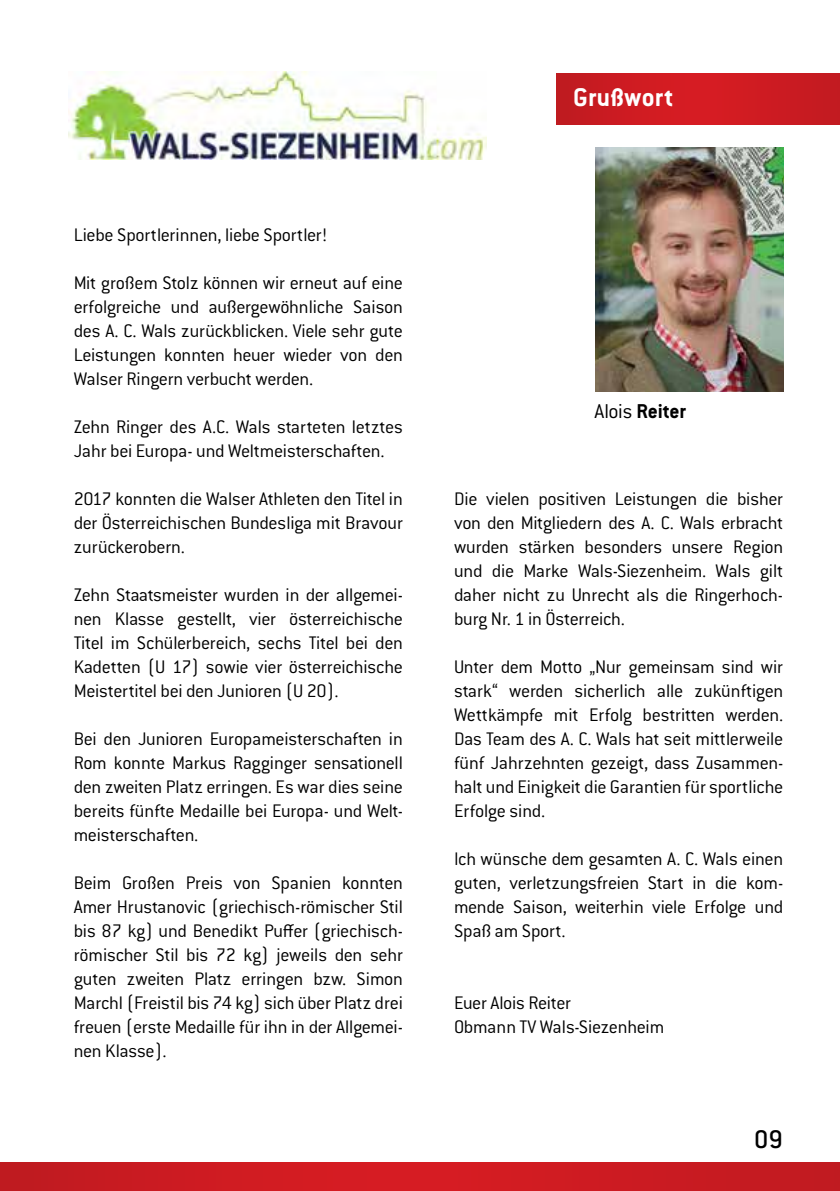
<style>
.page{position:relative;width:840px;height:1191px;background:#fff}
.page>*{position:absolute;margin:0;border:0;box-sizing:border-box;transform-origin:0 0}
.t1{font:700 28px "Conduit ITC Pro";letter-spacing:.01em;color:#fff}
.t2{font:500 28px "Conduit ITC Pro";color:#000}
.t3{font:700 22px "Conduit ITC Pro";letter-spacing:-.01em;color:#000}
.t4{font:300 20px/24px "Conduit ITC Pro";letter-spacing:-.015em;color:#000;text-align:justify}
.s1{font-weight:300}
</style>
<div class="page">
<div style="left:0;top:1162px;width:839px;height:29px;background:linear-gradient(to right,#cd1c22,#cc1b22)"></div>
<div style="left:556px;top:74px;width:283px;height:51px;background:linear-gradient(to right,#cc1b22,#ce1b22)"></div>
<img style="left:595px;top:147px;width:187px;height:244px">
<img style="left:68px;top:72px;width:418px;height:88px">
<p class="t4" style="left:74px;top:223px;width:255px">Liebe Sportlerinnen, liebe Sportler!</p>
<p class="t4" style="left:74px;top:271px;width:330px">Mit großem Stolz können wir erneut auf eine erfolgreiche und außergewöhnliche Saison des A. C. Wals zurückblicken. Viele sehr gute Leistungen konnten heuer wieder von den Walser Ringern verbucht werden.</p>
<p class="t4" style="left:74px;top:415px;width:330px">Zehn Ringer des A.C. Wals starteten letztes<br>Jahr bei Europa- und Weltmeisterschaften.</p>
<p class="t4" style="left:74px;top:487px;width:330px">2017 konnten die Walser Athleten den Titel in der Österreichischen Bundesliga mit Bravour zurückerobern.</p>
<p class="t4" style="left:74px;top:583px;width:330px">Zehn Staatsmeister wurden in der allgemei&shy;nen Klasse gestellt, vier österreichische Titel im Schülerbereich, sechs Titel bei den Kadetten (U 17) sowie vier österreichische Meistertitel bei den Junioren (U 20).</p>
<p class="t4" style="left:74px;top:727px;width:330px">Bei den Junioren Europameisterschaften in Rom konnte Markus Ragginger sensationell den zweiten Platz erringen. Es war dies seine bereits fünfte Medaille bei Europa- und Welt&shy;meisterschaften.</p>
<p class="t4" style="left:74px;top:871px;width:330px">Beim Großen Preis von Spanien konnten Amer Hrustanovic (griechisch-römischer Stil bis 87 kg) und Benedikt Puffer (griechisch&shy;römischer Stil bis 72 kg) jeweils den sehr guten zweiten Platz erringen bzw. Simon Marchl (Freistil bis 74 kg) sich über Platz drei freuen (erste Medaille für ihn in der Allgemei&shy;nen Klasse).</p>
<h1 class="t1" style="left:573px;top:81px;width:102px">Grußwort</h1>
<p class="t3" style="left:594px;top:398px;width:93px"><span class="s1">Alois</span> Reiter</p>
<p class="t4" style="left:454px;top:487px;width:330px">Die vielen positiven Leistungen die bisher von den Mitgliedern des A. C. Wals erbracht wurden stärken besonders unsere Region und die Marke Wals-Siezenheim. Wals gilt daher nicht zu Unrecht als die Ringerhoch&shy;burg Nr. 1 in Österreich.</p>
<p class="t4" style="left:454px;top:655px;width:330px">Unter dem Motto „Nur gemeinsam sind wir stark“ werden sicherlich alle zukünftigen Wettkämpfe mit Erfolg bestritten werden.<br>Das Team des A. C. Wals hat seit mittlerweile fünf Jahrzehnten gezeigt, dass Zusammen&shy;halt und Einigkeit die Garantien für sportliche Erfolge sind.</p>
<p class="t4" style="left:454px;top:847px;width:330px">Ich wünsche dem gesamten A. C. Wals einen guten, verletzungsfreien Start in die kom&shy;mende Saison, weiterhin viele Erfolge und Spaß am Sport.</p>
<p class="t4" style="left:454px;top:991px;width:212px">Euer Alois Reiter<br>Obmann TV Wals-Siezenheim</p>
<h1 class="t2" style="left:753px;top:1123px;width:30px">09</h1>
</div>
